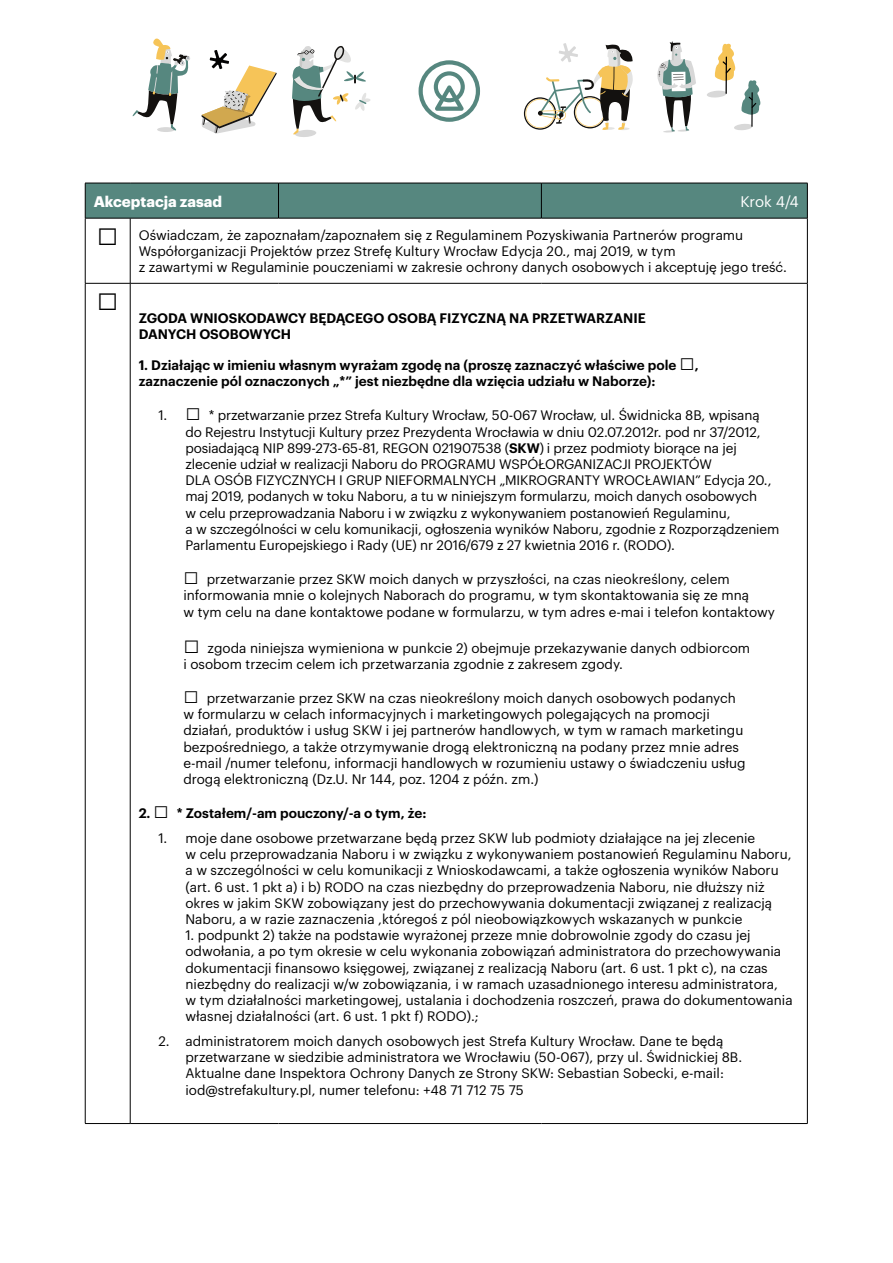
<style>
.page{position:relative;width:893px;height:1263px;background:#fff}
.page>*{position:absolute;margin:0;border:0;box-sizing:border-box;transform-origin:0 0}
.t1{font:700 15px "Graphik";color:#fff}
.t2{font:15px "Graphik";color:#fff}
.t3{font:13.5px/16.2px "Graphik";color:#000}
.t4{font:600 13.5px/16.2px "Graphik";color:#000}
.s1{font-family:"Arial";font-size:36px}
.s2{font-family:"Arial";font-weight:400;font-size:25.5px}
.s3{font-family:"Arial";font-size:25.5px}
.s4{font-weight:600}
.s5{font-family:"Arial";font-size:27px}
</style>
<div class="page">
<svg style="left:419px;top:60px;width:61px;height:62px"></svg>
<svg style="left:707px;top:90px;width:19px;height:8px"></svg>
<hr style="left:725px;top:57px;width:2px;height:37px;background:#000">
<svg style="left:715px;top:43px;width:20px;height:38px"></svg>
<svg style="left:734px;top:124px;width:18px;height:6px"></svg>
<hr style="left:751px;top:92px;width:2px;height:35px;background:#000">
<svg style="left:741px;top:80px;width:19px;height:35px"></svg>
<svg style="left:201px;top:50px;width:76px;height:84px"></svg>
<svg style="left:524px;top:43px;width:109px;height:87px"></svg>
<div style="left:157px;top:127px;width:18px;height:5px;background:#d8d8d8;border-radius:50%"></div>
<svg style="left:132px;top:38px;width:58px;height:93px"></svg>
<svg style="left:657px;top:41px;width:39px;height:92px"></svg>
<svg style="left:292px;top:46px;width:78px;height:91px"></svg>
<div style="left:86px;top:184px;width:721px;height:34px;background:#56877f"></div>
<hr style="left:85px;top:183px;width:45px;height:1px;background:#000">
<hr style="left:85px;top:183px;width:1px;height:35px;background:#000">
<hr style="left:130px;top:183px;width:148px;height:1px;background:#000">
<hr style="left:278px;top:183px;width:263px;height:1px;background:#000">
<hr style="left:278px;top:183px;width:1px;height:35px;background:#000">
<hr style="left:541px;top:183px;width:266px;height:1px;background:#000">
<hr style="left:541px;top:183px;width:1px;height:35px;background:#000">
<hr style="left:807px;top:183px;width:1px;height:35px;background:#000">
<hr style="left:85px;top:218px;width:45px;height:1px;background:#000">
<hr style="left:85px;top:218px;width:1px;height:65px;background:#000">
<hr style="left:130px;top:218px;width:148px;height:1px;background:#000">
<hr style="left:130px;top:218px;width:1px;height:65px;background:#000">
<hr style="left:278px;top:218px;width:263px;height:1px;background:#000">
<hr style="left:541px;top:218px;width:266px;height:1px;background:#000">
<hr style="left:807px;top:218px;width:1px;height:65px;background:#000">
<hr style="left:85px;top:283px;width:45px;height:1px;background:#000">
<hr style="left:85px;top:283px;width:1px;height:840px;background:#000">
<hr style="left:130px;top:283px;width:148px;height:1px;background:#000">
<hr style="left:130px;top:283px;width:1px;height:840px;background:#000">
<hr style="left:278px;top:283px;width:263px;height:1px;background:#000">
<hr style="left:541px;top:283px;width:266px;height:1px;background:#000">
<hr style="left:807px;top:283px;width:1px;height:840px;background:#000">
<hr style="left:85px;top:1123px;width:45px;height:1px;background:#000">
<hr style="left:130px;top:1123px;width:148px;height:1px;background:#000">
<hr style="left:278px;top:1123px;width:263px;height:1px;background:#000">
<hr style="left:541px;top:1123px;width:266px;height:1px;background:#000">
<p class="t1" style="left:94px;top:190px;width:130px">Akceptacja zasad</p>
<p class="t2" style="left:740px;top:190px;width:60px">Krok 4/4</p>
<p class="t3" style="left:139px;top:226px;width:650px;text-indent:-42px"><span class="s1">□</span> Oświadczam, że zapoznałam/zapoznałem się z Regulaminem Pozyskiwania Partnerów programu<br>Współorganizacji Projektów przez Strefę Kultury Wrocław Edycja 20., maj 2019, w tym<br>z zawartymi w Regulaminie pouczeniami w zakresie ochrony danych osobowych i akceptuję jego treść.</p>
<p class="t4" style="left:139px;top:309px;width:509px;text-indent:-42px"><sup>□</sup> ZGODA WNIOSKODAWCY BĘDĄCEGO OSOBĄ FIZYCZNĄ NA PRZETWARZANIE<br>DANYCH OSOBOWYCH</p>
<p class="t4" style="left:139px;top:356px;width:562px">1. Działając w imieniu własnym wyrażam zgodę na (proszę zaznaczyć właściwe pole <span class="s2">□</span>, zaznaczenie pól oznaczonych „*” jest niezbędne dla wzięcia udziału w Naborze):</p>
<p class="t3" style="left:185px;top:406px;width:595px;text-indent:-27px">1. <span class="s3">□</span> * przetwarzanie przez Strefa Kultury Wrocław, 50-067 Wrocław, ul. Świdnicka 8B, wpisaną do Rejestru Instytucji Kultury przez Prezydenta Wrocławia w dniu 02.07.2012r. pod nr 37/2012, posiadającą NIP 899-273-65-81, REGON 021907538 (<span class="s4">SKW</span>) i przez podmioty biorące na jej zlecenie udział w realizacji Naboru do PROGRAMU WSPÓŁORGANIZACJI PROJEKTÓW<br>DLA OSÓB FIZYCZNYCH I GRUP NIEFORMALNYCH „MIKROGRANTY WROCŁAWIAN” Edycja 20., maj 2019, podanych w toku Naboru, a tu w niniejszym formularzu, moich danych osobowych<br>w celu przeprowadzania Naboru i w związku z wykonywaniem postanowień Regulaminu,<br>a w szczególności w celu komunikacji, ogłoszenia wyników Naboru, zgodnie z Rozporządzeniem Parlamentu Europejskiego i Rady (UE) nr 2016/679 z 27 kwietnia 2016 r. (RODO).</p>
<p class="t3" style="left:183px;top:570px;width:593px"><span class="s3">□</span> przetwarzanie przez SKW moich danych w przyszłości, na czas nieokreślony, celem informowania mnie o kolejnych Naborach do programu, w tym skontaktowania się ze mną<br>w tym celu na dane kontaktowe podane w formularzu, w tym adres e-mai i telefon kontaktowy</p>
<p class="t3" style="left:183px;top:638px;width:568px"><span class="s5">□</span> zgoda niniejsza wymieniona w punkcie 2) obejmuje przekazywanie danych odbiorcom i osobom trzecim celem ich przetwarzania zgodnie z zakresem zgody.</p>
<p class="t3" style="left:183px;top:689px;width:564px"><span class="s3">□</span> przetwarzanie przez SKW na czas nieokreślony moich danych osobowych podanych w formularzu w celach informacyjnych i marketingowych polegających na promocji działań, produktów i usług SKW i jej partnerów handlowych, w tym w ramach marketingu bezpośredniego, a także otrzymywanie drogą elektroniczną na podany przez mnie adres e-mail /numer telefonu, informacji handlowych w rozumieniu ustawy o świadczeniu usług drogą elektroniczną (Dz.U. Nr 144, poz. 1204 z późn. zm.)</p>
<p class="t4" style="left:139px;top:804px;width:289px">2. <span class="s2">□</span> * Zostałem/-am pouczony/-a o tym, że:</p>
<p class="t3" style="left:185px;top:829px;width:607px;text-indent:-27px">1. moje dane osobowe przetwarzane będą przez SKW lub podmioty działające na jej zlecenie<br>w celu przeprowadzania Naboru i w związku z wykonywaniem postanowień Regulaminu Naboru, a w szczególności w celu komunikacji z Wnioskodawcami, a także ogłoszenia wyników Naboru (art. 6 ust. 1 pkt a) i b) RODO na czas niezbędny do przeprowadzenia Naboru, nie dłuższy niż okres w jakim SKW zobowiązany jest do przechowywania dokumentacji związanej z realizacją Naboru, a w razie zaznaczenia ,któregoś z pól nieobowiązkowych wskazanych w punkcie</p>
<p class="t3" style="left:185px;top:926px;width:609px">1. podpunkt 2) także na podstawie wyrażonej przeze mnie dobrowolnie zgody do czasu jej odwołania, a po tym okresie w celu wykonania zobowiązań administratora do przechowywania dokumentacji finansowo księgowej, związanej z realizacją Naboru (art. 6 ust. 1 pkt c), na czas niezbędny do realizacji w/w zobowiązania, i w ramach uzasadnionego interesu administratora,<br>w tym działalności marketingowej, ustalania i dochodzenia roszczeń, prawa do dokumentowania własnej działalności (art. 6 ust. 1 pkt f) RODO).;</p>
<p class="t3" style="left:185px;top:1032px;width:558px;text-indent:-27px">2. administratorem moich danych osobowych jest Strefa Kultury Wrocław. Dane te będą przetwarzane w siedzibie administratora we Wrocławiu (50-067), przy ul. Świdnickiej 8B.<br>Aktualne dane Inspektora Ochrony Danych ze Strony SKW: Sebastian Sobecki, e-mail: iod@strefakultury.pl, numer telefonu: +48 71 712 75 75</p>
</div>
